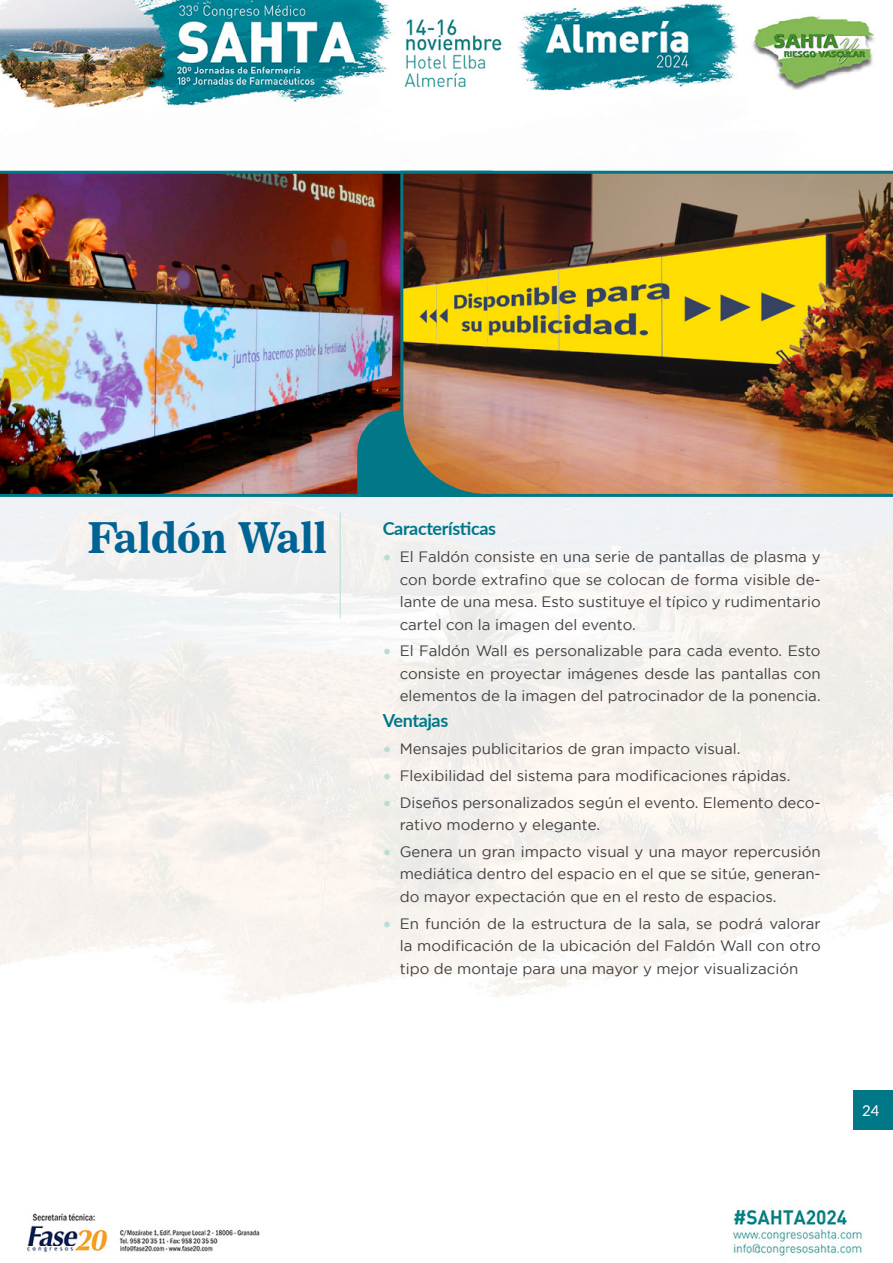
<style>
.page{position:relative;width:893px;height:1263px;background:#fff}
.page>*{position:absolute;margin:0;border:0;box-sizing:border-box;transform-origin:0 0}
.t1{font:42px "News 706 BT Bold C";color:#006394}
.t2{font:700 18px "Lato";letter-spacing:-.02em;color:#007887}
.t3{font:15px/22.5px "Gotham";color:#433f40;text-align:justify}
.t4{font:15px "Lato";color:#fff}
.s1{font-family:"Lato";color:#b8ddd5}
</style>
<div class="page">
<img style="left:0;top:0;width:893px;height:1256px">
<div style="left:854px;top:1091px;width:39px;height:39px;background:#007887"></div>
<img style="left:0;top:171px;width:399px;height:326px">
<hr style="left:340px;top:512px;width:1px;height:106px;background:#b8ddd5">
<svg style="left:357px;top:410px;width:42px;height:87px;background:#117480"></svg>
<img style="left:399px;top:169px;width:494px;height:329px">
<h1 class="t1" style="left:88px;top:512px;width:241px">Faldón Wall</h1>
<p class="t2" style="left:383px;top:516px;width:115px">Características</p>
<p class="t3" style="left:400px;top:545px;width:422px;text-indent:-17px"><span class="s1">•</span> El Faldón consiste en una serie de pantallas de plasma y con borde extrafino que se colocan de forma visible de&shy;lante de una mesa. Esto sustituye el típico y rudimentario cartel con la imagen del evento.</p>
<p class="t3" style="left:400px;top:640px;width:422px;text-indent:-17px"><span class="s1">•</span> El Faldón Wall es personalizable para cada evento. Esto consiste en proyectar imágenes desde las pantallas con elementos de la imagen del patrocinador de la ponencia.</p>
<p class="t2" style="left:383px;top:707px;width:67px">Ventajas</p>
<p class="t3" style="left:383px;top:737px;width:359px"><span class="s1">•</span> Mensajes publicitarios de gran impacto visual.</p>
<p class="t3" style="left:383px;top:764px;width:409px"><span class="s1">•</span> Flexibilidad del sistema para modificaciones rápidas.</p>
<p class="t3" style="left:400px;top:791px;width:422px;text-indent:-17px"><span class="s1">•</span> Diseños personalizados según el evento. Elemento deco&shy;rativo moderno y elegante.</p>
<p class="t3" style="left:400px;top:840px;width:422px;text-indent:-17px"><span class="s1">•</span> Genera un gran impacto visual y una mayor repercusión mediática dentro del espacio en el que se sitúe, generan&shy;do mayor expectación que en el resto de espacios.</p>
<p class="t3" style="left:400px;top:912px;width:422px;text-indent:-17px"><span class="s1">•</span> En función de la estructura de la sala, se podrá valorar la modificación de la ubicación del Faldón Wall con otro tipo de montaje para una mayor y mejor visualización</p>
<p class="t4" style="left:862px;top:1100px;width:19px">24</p>
</div>
